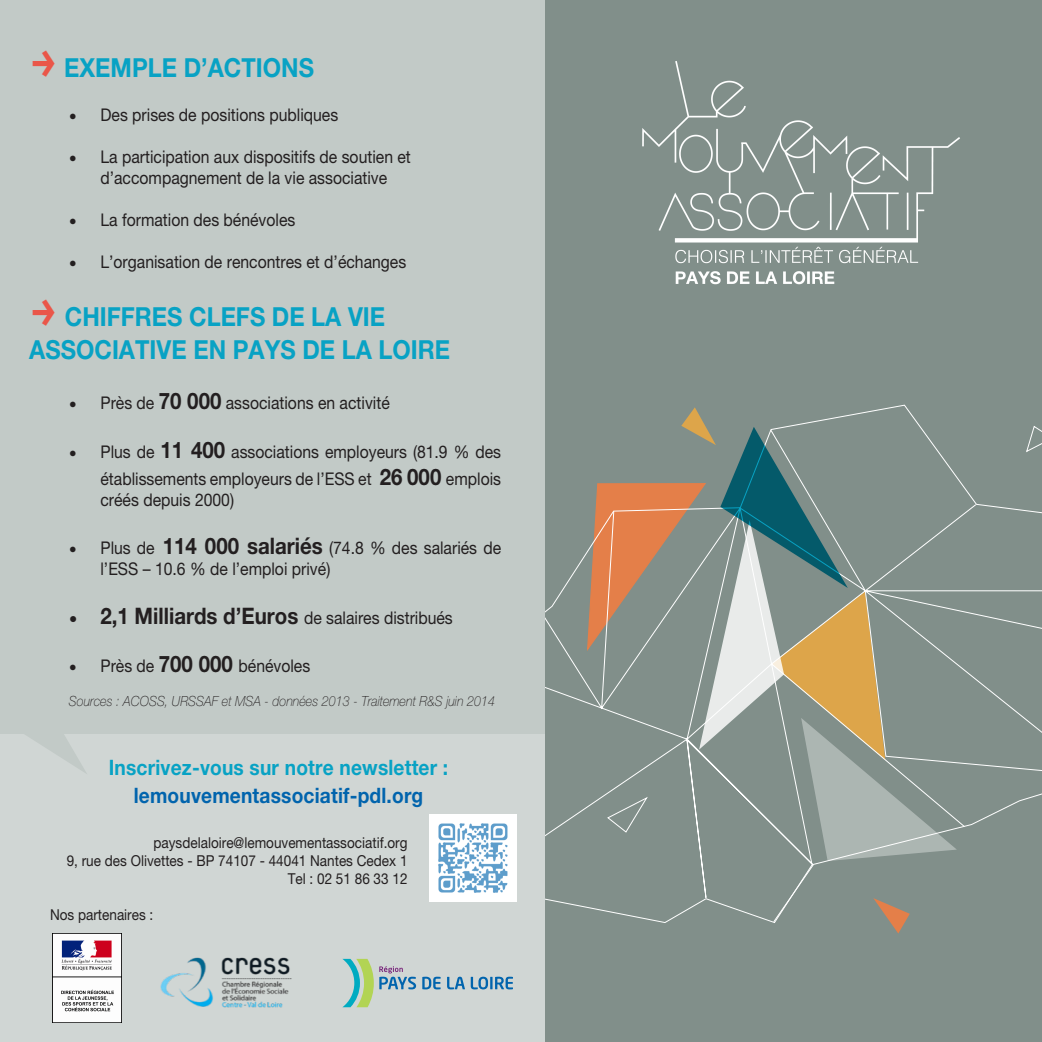
<style>
.page{position:relative;width:1042px;height:1042px;background:#818f8a}
.page>*{position:absolute;margin:0;border:0;box-sizing:border-box;transform-origin:0 0}
.t1{font:700 26.25px/33.2px "Helvetica Neue LT Pro";color:#08a2c4;scale:.9 1}
.t2{font:700 21.35px "Helvetica Neue LT Pro";letter-spacing:.01em;color:#08a2c4;scale:.9 1}
.t3{font:700 21.35px "Helvetica Neue LT Pro";letter-spacing:.01em;color:#0164ad;scale:.9 1}
.t4{font:17.5px/21px "Helvetica Neue LT Pro";color:#231f20;text-align:center;scale:.9 1}
.t5{font:15.05px/18px "Helvetica Neue LT Pro";color:#231f20;text-align:right;scale:.9 1}
.t6{font:italic 100 14px "Helvetica Neue LT Pro";color:#231f20;scale:.9 1}
.s1{font-family:"Engel New Sans PRO";font-size:44.8px;color:#ea5649}
.s2{font-family:"Minion Pro";font-size:21px}
.s3{font-weight:700;font-size:22.75px}
.s4{font-family:"Minion Pro";font-size:22.75px}
</style>
<div class="page">
<img style="left:642px;top:61px;width:318px;height:224px">
<svg style="left:545px;top:477px;width:497px;height:445px"></svg>
<svg style="left:873px;top:898px;width:37px;height:35px"></svg>
<svg style="left:1026px;top:426px;width:16px;height:26px"></svg>
<svg style="left:586px;top:407px;width:371px;height:454px"></svg>
<div style="left:0;top:0;width:545px;height:798px;background:#c2cac7"></div>
<div style="left:0;top:734px;width:545px;height:308px;background:#d0d6d4"></div>
<img style="left:430px;top:815px;width:86px;height:86px">
<svg style="left:422px;top:976px;width:19px;height:13px"></svg>
<svg style="left:447px;top:976px;width:18px;height:13px"></svg>
<svg style="left:471px;top:976px;width:42px;height:13px"></svg>
<svg style="left:342px;top:959px;width:74px;height:48px"></svg>
<img style="left:52px;top:933px;width:70px;height:89px">
<img style="left:160px;top:957px;width:132px;height:51px">
<svg style="left:25px;top:734px;width:62px;height:40px"></svg>
<h1 class="t1" style="left:29px;top:50px;width:318px"><span class="s1">&gt;</span> EXEMPLE D’ACTIONS</h1>
<p class="t4" style="left:69px;top:104px;width:301px"><span class="s2">•</span> Des prises de positions publiques</p>
<p class="t4" style="left:69px;top:146px;width:381px"><span class="s2">•</span> La participation aux dispositifs de soutien et d’accompagnement de la vie associative</p>
<p class="t4" style="left:69px;top:209px;width:253px"><span class="s2">•</span> La formation des bénévoles</p>
<p class="t4" style="left:69px;top:251px;width:376px"><span class="s2">•</span> L’organisation de rencontres et d’échanges</p>
<h1 class="t1" style="left:29px;top:299px;width:469px"><span class="s1">&gt;</span> CHIFFRES CLEFS DE LA VIE<br>ASSOCIATIVE EN PAYS DE LA LOIRE</h1>
<p class="t4" style="left:69px;top:392px;width:358px"><span class="s2">•</span> Près de <span class="s3">70 000</span> associations en activité</p>
<p class="t4" style="left:69px;top:437px;width:482px;line-height:27.3px;text-align:right"><span class="s2">•</span> Plus de <span class="s3">11 400</span> associations employeurs (81.9 % des établissements employeurs de l’ESS et <span class="s3">26 000</span> emplois</p>
<p class="t4" style="left:100px;top:489px;width:150px">créés depuis 2000)</p>
<p class="t4" style="left:100px;top:537px;width:447px;text-align:left;text-indent:-31px"><span class="s2">•</span> Plus de <span class="s3">114 000 salariés</span> (74.8 % des salariés de l’ESS – 10.6 % de l’emploi privé)</p>
<p class="t4" style="left:69px;top:607px;width:428px"><span class="s4">•</span> <span class="s3">2,1 Milliards d’Euros</span> de salaires distribués</p>
<p class="t4" style="left:69px;top:655px;width:270px"><span class="s2">•</span> Près de <span class="s3">700 000</span> bénévoles</p>
<p class="t6" style="left:69px;top:692px;width:475px">Sources : ACOSS, URSSAF et MSA - données 2013 - Traitement R&amp;S juin 2014</p>
<p class="t2" style="left:109px;top:754px;width:379px">Inscrivez-vous sur notre newsletter :</p>
<p class="t3" style="left:134px;top:782px;width:323px">lemouvementassociatif-pdl.org</p>
<p class="t5" style="left:67px;top:833px;width:380px">paysdelaloire@lemouvementassociatif.org<br>9, rue des Olivettes - BP 74107 - 44041 Nantes Cedex 1<br>Tel : 02 51 86 33 12</p>
<p class="t5" style="left:50px;top:905px;width:116px">Nos partenaires :</p>
</div>
